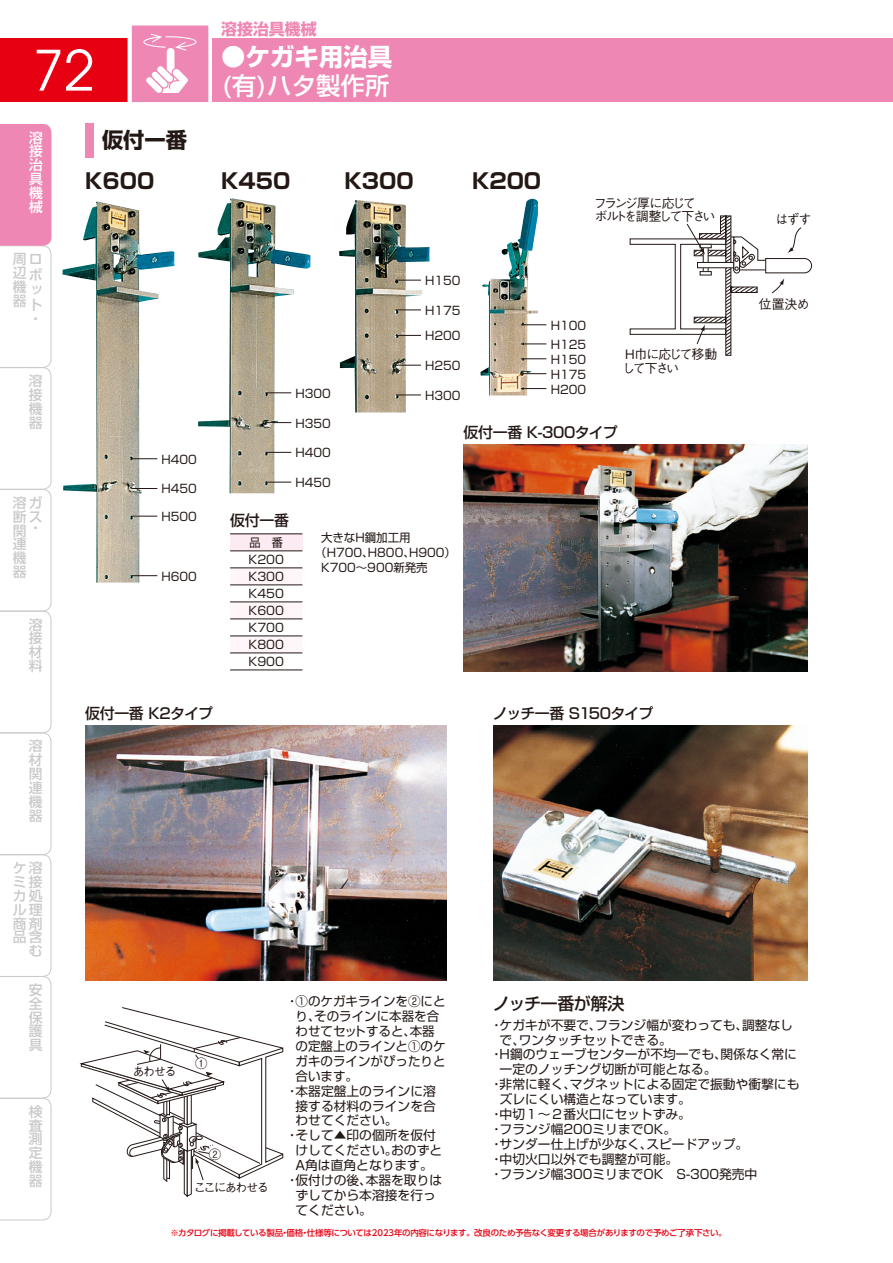
<style>
.page{position:relative;width:893px;height:1263px;background:#fff}
.page>*{position:absolute;margin:0;border:0;box-sizing:border-box;transform-origin:0 0}
.t1{font:55.35px "Avant Garde";color:#fff}
.t2{font:24.45px "Shin Go Pro Medium 90 pv RKSJ H";color:#fff}
.t3{font:24.45px "Shin Go Pro Bold 90 pv RKSJ H";color:#fff}
.t4{font:21.3px/40.3px "Shin Go Pro Bold 90 pv RKSJ H";color:#231815}
.t5{font:16.95px "Shin Go Pro Medium 90 pv RKSJ H";letter-spacing:-.025em;color:#231815}
.t6{font:15.9px "Shin Go Pro Bold 90 pv RKSJ H";color:#ee87b4}
.t7{font:14.85px "Shin Go Pro Medium 90 pv RKSJ H";letter-spacing:-.03em;color:#231815}
.t8{font:14.85px "Shin Go Pro Medium 90 pv RKSJ H";letter-spacing:-.055em;color:#231815}
.t9{font:13.8px/13.8px "Shin Go Pro Medium 90 pv RKSJ H";color:#c9caca;text-align:justify}
.t10{font:13.8px/13.8px "Shin Go Pro Medium 90 pv RKSJ H";color:#fff;text-align:justify}
.t11{font:12.9px/13.8px "Gothic BBB Pro Medium 90 pv RKSJ H";letter-spacing:-.17em;color:#231815}
.t12{font:12.9px/13.8px "Gothic BBB Pro Medium 90 pv RKSJ H";letter-spacing:-.135em;color:#231815}
.t13{font:12.75px "Shin Go Pro Regular 90 pv RKSJ H";color:#231815}
.t14{font:12.3px "Gothic BBB Pro Medium 90 pv RKSJ H";letter-spacing:-.14em;color:#231815}
.t15{font:11.7px/25.5px "Shin Go Pro Regular 90 pv RKSJ H";color:#231815}
.t16{font:11.7px/17px "Shin Go Pro Regular 90 pv RKSJ H";color:#231815;text-align:justify;scale:.95 1}
.t17{font:8.55px "UD Shin Go Pro Medium 90 pv RKSJ H";letter-spacing:-.045em;color:#e60012}
</style>
<div class="page">
<div style="left:230px;top:534px;width:72px;height:17px;background:#fcebf3"></div>
<svg style="left:230px;top:567px;width:72px;height:103px"></svg>
<hr style="left:230px;top:534px;width:72px;height:1px;background:#231815">
<hr style="left:230px;top:551px;width:72px;height:1px;background:#231815">
<hr style="left:230px;top:568px;width:72px;height:1px;background:#231815">
<hr style="left:230px;top:585px;width:72px;height:1px;background:#231815">
<hr style="left:230px;top:602px;width:72px;height:1px;background:#231815">
<hr style="left:230px;top:619px;width:72px;height:1px;background:#231815">
<hr style="left:230px;top:636px;width:72px;height:1px;background:#231815">
<hr style="left:230px;top:653px;width:72px;height:1px;background:#231815">
<hr style="left:230px;top:670px;width:72px;height:1px;background:#231815">
<div style="left:85px;top:123px;width:9px;height:34px;background:#ee87b4"></div>
<svg style="left:629px;top:215px;width:183px;height:141px"></svg>
<svg style="left:79px;top:1007px;width:204px;height:191px"></svg>
<img style="left:463px;top:444px;width:345px;height:228px">
<img style="left:493px;top:725px;width:315px;height:255px">
<img style="left:85px;top:725px;width:361px;height:255px">
<img style="left:62px;top:201px;width:112px;height:382px">
<svg style="left:132px;top:458px;width:25px;height:1px"></svg>
<svg style="left:132px;top:488px;width:25px;height:1px"></svg>
<svg style="left:132px;top:516px;width:25px;height:1px"></svg>
<svg style="left:132px;top:575px;width:25px;height:1px"></svg>
<img style="left:198px;top:198px;width:112px;height:295px">
<svg style="left:266px;top:392px;width:25px;height:1px"></svg>
<svg style="left:266px;top:422px;width:25px;height:1px"></svg>
<svg style="left:266px;top:452px;width:25px;height:1px"></svg>
<svg style="left:266px;top:482px;width:25px;height:1px"></svg>
<img style="left:339px;top:200px;width:90px;height:212px">
<svg style="left:395px;top:310px;width:26px;height:1px"></svg>
<svg style="left:395px;top:335px;width:26px;height:1px"></svg>
<svg style="left:395px;top:365px;width:26px;height:1px"></svg>
<svg style="left:395px;top:395px;width:26px;height:1px"></svg>
<svg style="left:395px;top:280px;width:26px;height:1px"></svg>
<img style="left:480px;top:199px;width:58px;height:196px">
<svg style="left:521px;top:388px;width:25px;height:1px"></svg>
<svg style="left:521px;top:373px;width:25px;height:1px"></svg>
<svg style="left:521px;top:358px;width:25px;height:1px"></svg>
<svg style="left:521px;top:344px;width:25px;height:1px"></svg>
<svg style="left:521px;top:324px;width:25px;height:1px"></svg>
<div style="left:0;top:38px;width:127px;height:64px;background:#e60012"></div>
<div style="left:130px;top:23px;width:80px;height:81px;background:#ee87b4"></div>
<svg style="left:143px;top:34px;width:54px;height:17px"></svg>
<div style="left:167px;top:48px;width:7px;height:38px;background:#fff;border-radius:4px"></div>
<svg style="left:146px;top:64px;width:42px;height:29px"></svg>
<div style="left:128px;top:21px;width:85px;height:85px;border:4px solid #fff"></div>
<div style="left:213px;top:38px;width:680px;height:64px;background:#ee87b4"></div>
<svg style="left:0;top:124px;width:51px;height:1096px"></svg>
<h1 class="t1" style="left:33px;top:38px;width:63px">72</h1>
<p class="t10" style="left:29px;top:132px;width:15px">溶接治具機械</p>
<p class="t9" style="left:13px;top:254px;width:29px;text-align:left">周ロ辺機器</p>
<p class="t9" style="left:29px;top:269px;width:15px;line-height:15.3px">ボット</p>
<p class="t9" style="left:29px;top:314px;width:10px">・</p>
<p class="t9" style="left:29px;top:376px;width:15px">溶接機器</p>
<p class="t9" style="left:13px;top:498px;width:31px;text-align:left">溶ガ断ス関連機器</p>
<p class="t9" style="left:29px;top:522px;width:10px">・</p>
<p class="t9" style="left:29px;top:619px;width:15px">溶接材料</p>
<h3 class="t4" style="left:85px;top:123px;width:104px;text-indent:17px">仮付一番<br>K600</h3>
<p class="t15" style="left:162px;top:448px;width:37px">H400</p>
<p class="t15" style="left:162px;top:478px;width:37px">H450</p>
<p class="t15" style="left:162px;top:505px;width:37px">H500</p>
<p class="t15" style="left:162px;top:565px;width:37px">H600</p>
<p class="t6" style="left:221px;top:23px;width:97px">溶接治具機械</p>
<h2 class="t3" style="left:221px;top:47px;width:173px">●ケガキ用治具</h2>
<h2 class="t2" style="left:221px;top:77px;width:170px">(有)ハタ製作所</h2>
<h3 class="t4" style="left:221px;top:163px;width:71px">K450</h3>
<h3 class="t4" style="left:344px;top:163px;width:71px">K300</h3>
<h3 class="t4" style="left:472px;top:163px;width:71px">K200</h3>
<p class="t11" style="left:594px;top:198px;width:123px">フランジ厚に応じて<br>ボルトを調整して下さい</p>
<p class="t15" style="left:296px;top:382px;width:37px">H300</p>
<p class="t15" style="left:296px;top:412px;width:37px">H350</p>
<p class="t15" style="left:296px;top:442px;width:37px">H400</p>
<p class="t15" style="left:296px;top:471px;width:37px">H450</p>
<p class="t7" style="left:230px;top:514px;width:60px">仮付一番</p>
<p class="t15" style="left:425px;top:270px;width:37px">H150</p>
<p class="t15" style="left:425px;top:299px;width:37px">H175<br>H200</p>
<p class="t15" style="left:425px;top:355px;width:37px">H250</p>
<p class="t15" style="left:425px;top:384px;width:37px">H300</p>
<p class="t15" style="left:551px;top:314px;width:37px">H100</p>
<p class="t15" style="left:551px;top:333px;width:37px">H125</p>
<p class="t15" style="left:551px;top:348px;width:37px">H150</p>
<p class="t15" style="left:551px;top:363px;width:37px">H175</p>
<p class="t15" style="left:551px;top:378px;width:37px">H200</p>
<p class="t12" style="left:622px;top:349px;width:97px">Ｈ巾に応じて移動して下さい</p>
<p class="t7" style="left:463px;top:427px;width:156px">仮付一番 K-300タイプ</p>
<p class="t16" style="left:249px;top:535px;width:39px">品　番K200<br>K300<br>K450<br>K600<br>K700<br>K800<br>K900</p>
<p class="t15" style="left:321px;top:526px;width:91px">大きなH鋼加工用</p>
<p class="t15" style="left:315px;top:541px;width:142px">（H700、H800、H900）</p>
<p class="t15" style="left:321px;top:556px;width:108px">K700～900新発売</p>
<p class="t9" style="left:29px;top:741px;width:15px">溶材関連機器</p>
<p class="t9" style="left:13px;top:863px;width:31px;text-align:right">ケ溶ミ接カ処ル理商剤品含む</p>
<p class="t7" style="left:85px;top:708px;width:130px">仮付一番 K2タイプ</p>
<p class="t8" style="left:493px;top:708px;width:162px">ノッチ一番 S150タイプ</p>
<p class="t12" style="left:776px;top:214px;width:37px">はずす</p>
<p class="t12" style="left:759px;top:299px;width:52px">位置決め</p>
<p class="t9" style="left:29px;top:985px;width:15px">安全保護具</p>
<p class="t9" style="left:29px;top:1106px;width:15px">検査測定機器</p>
<p class="t14" style="left:133px;top:1067px;width:46px">あわせる</p>
<p class="t14" style="left:195px;top:1059px;width:14px">①</p>
<p class="t14" style="left:209px;top:1149px;width:14px">②</p>
<p class="t14" style="left:194px;top:1183px;width:77px">ここにあわせる</p>
<p class="t13" style="left:286px;top:997px;width:161px">・①のケガキラインを②にと</p>
<p class="t13" style="left:296px;top:1011px;width:145px">り、そのラインに本器を合</p>
<p class="t13" style="left:296px;top:1026px;width:141px">わせてセットすると、本器</p>
<p class="t13" style="left:296px;top:1041px;width:152px">の定盤上のラインと①のケ</p>
<p class="t13" style="left:296px;top:1056px;width:152px">ガキのラインがぴったりと</p>
<p class="t13" style="left:296px;top:1071px;width:64px">合います。</p>
<p class="t13" style="left:286px;top:1086px;width:151px">・本器定盤上のラインに溶</p>
<p class="t13" style="left:296px;top:1101px;width:142px">接する材料のラインを合</p>
<p class="t13" style="left:296px;top:1116px;width:104px">わせてください。</p>
<p class="t13" style="left:286px;top:1131px;width:151px">・ そして▲印の個所を仮付</p>
<p class="t13" style="left:296px;top:1145px;width:148px">けしてください。おのずと</p>
<p class="t13" style="left:296px;top:1160px;width:139px">A角は直角となります。</p>
<p class="t13" style="left:286px;top:1175px;width:158px">・ 仮付けの後、本器を取りは</p>
<p class="t13" style="left:296px;top:1190px;width:142px">ずしてから本溶接を行っ</p>
<p class="t13" style="left:296px;top:1205px;width:78px">てください。</p>
<h3 class="t5" style="left:493px;top:997px;width:133px">ノッチ一番が解決</h3>
<p class="t13" style="left:490px;top:1020px;width:304px">・ケガキが不要で、フランジ幅が変わっても、調整なし</p>
<p class="t13" style="left:500px;top:1035px;width:174px">で、ワンタッチセットできる。</p>
<p class="t13" style="left:490px;top:1050px;width:308px">・H鋼のウェーブセンターが不均一でも、関係なく常に</p>
<p class="t13" style="left:500px;top:1065px;width:218px">一定のノッチング切断が可能となる。</p>
<p class="t13" style="left:490px;top:1080px;width:311px">・非常に軽く、マグネットによる固定で振動や衝撃にも</p>
<p class="t13" style="left:500px;top:1094px;width:193px">ズレにくい構造となっています。</p>
<p class="t13" style="left:490px;top:1109px;width:202px">・中切１～２番火口にセットずみ。</p>
<p class="t13" style="left:490px;top:1124px;width:188px">・フランジ幅200ミリまでOK。</p>
<p class="t13" style="left:490px;top:1139px;width:260px">・サンダー仕上げが少なく、スピードアップ。</p>
<p class="t13" style="left:490px;top:1154px;width:190px">・中切火口以外でも調整が可能。</p>
<p class="t13" style="left:490px;top:1169px;width:269px">・フランジ幅300ミリまでOK　S-300発売中</p>
<p class="t17" style="left:170px;top:1230px;width:558px">※カタログに掲載している製品・価格・仕様等については2023年の内容になります。改良のため予告なく変更する場合がありますので予めご了承下さい。</p>
</div>
